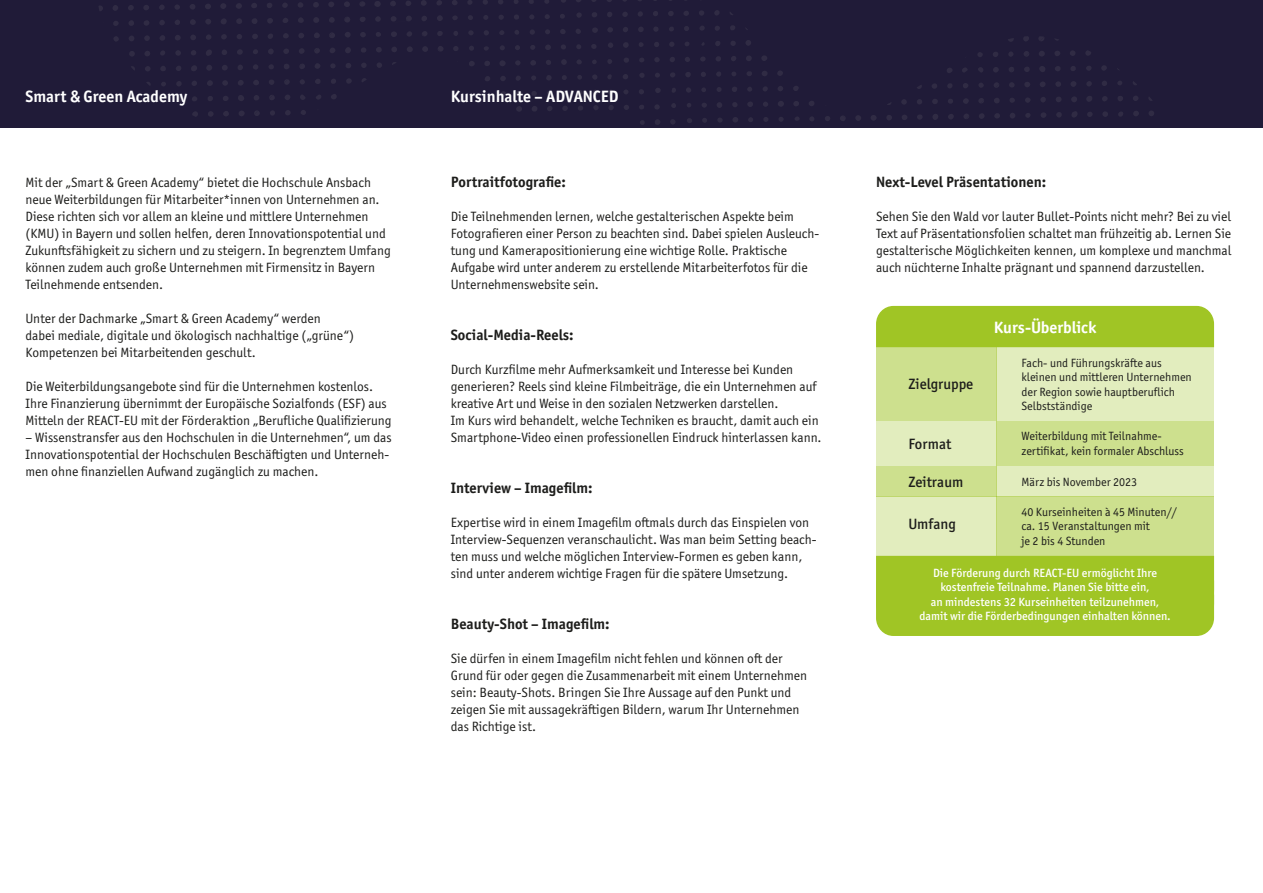
<style>
.page{position:relative;width:1263px;height:893px;background:#fff}
.page>*{position:absolute;margin:0;border:0;box-sizing:border-box;transform-origin:0 0}
.Fliesstext_Flyer{font:700 16.5px "Officina Sans ITC Pro";color:#fff}
.t1{font:700 15px "Officina Sans ITC Pro";color:#1d1d1b}
.t2{font:500 15px "Officina Sans ITC Pro";color:#1d1d1b}
.t3{font:13.5px/17px "Officina Sans ITC Pro";color:#1d1d1b}
.t4{font:12px/14.4px "Officina Sans ITC Pro";color:#1d1d1b}
.t5{font:500 12px "Officina Sans ITC Pro";color:#fff}
</style>
<div class="page">
<div style="left:0;top:0;width:1263px;height:128px;background:#201b38"></div>
<svg style="left:684px;top:0;width:470px;height:123px"></svg>
<svg style="left:824px;top:36px;width:220px;height:86px"></svg>
<svg style="left:99px;top:0;width:577px;height:125px"></svg>
<svg style="left:157px;top:0;width:362px;height:117px"></svg>
<div style="left:876px;top:306px;width:338px;height:41px;background:#a0c525"></div>
<div style="left:876px;top:556px;width:338px;height:80px;background:#a0c525"></div>
<div style="left:876px;top:347px;width:120px;height:74px;background:#cde08e"></div>
<div style="left:996px;top:421px;width:218px;height:45px;background:#cde08e"></div>
<div style="left:996px;top:496px;width:218px;height:60px;background:#cde08e"></div>
<div style="left:876px;top:466px;width:120px;height:30px;background:#cde08e"></div>
<div style="left:996px;top:347px;width:218px;height:74px;background:#e2edbe"></div>
<div style="left:876px;top:421px;width:120px;height:45px;background:#e2edbe"></div>
<div style="left:876px;top:496px;width:120px;height:60px;background:#e2edbe"></div>
<div style="left:996px;top:466px;width:218px;height:30px;background:#e2edbe"></div>
<p class="Fliesstext_Flyer" style="left:26px;top:86px;width:163px">Smart &amp; Green Academy</p>
<p class="Fliesstext_Flyer" style="left:451px;top:86px;width:169px">Kursinhalte – ADVANCED</p>
<p class="t3" style="left:26px;top:174px;width:367px">Mit der „Smart &amp; Green Academy“ bietet die Hochschule Ansbach neue Weiterbildungen für Mitarbeiter*innen von Unternehmen an.<br>Diese richten sich vor allem an kleine und mittlere Unternehmen (KMU) in Bayern und sollen helfen, deren Innovationspotential und Zukunftsfähigkeit zu sichern und zu steigern. In begrenztem Umfang können zudem auch große Unternehmen mit Firmensitz in Bayern Teilnehmende entsenden.</p>
<p class="t3" style="left:26px;top:310px;width:297px">Unter der Dachmarke „Smart &amp; Green Academy“ werden</p>
<p class="t3" style="left:26px;top:327px;width:330px">dabei mediale, digitale und ökologisch nachhaltige („grüne“)</p>
<p class="t3" style="left:26px;top:344px;width:232px">Kompetenzen bei Mitarbeitenden geschult.</p>
<p class="t3" style="left:26px;top:378px;width:368px">Die Weiterbildungsangebote sind für die Unternehmen kostenlos.<br>Ihre Finanzierung übernimmt der Europäische Sozialfonds (ESF) aus<br>Mitteln der REACT-EU mit der Förderaktion „Berufliche Qualifizierung</p>
<p class="t3" style="left:26px;top:429px;width:368px">– Wissenstransfer aus den Hochschulen in die Unternehmen“, um das<br>Innovationspotential der Hochschulen Beschäftigten und Unterneh&shy;men ohne finanziellen Aufwand zugänglich zu machen.</p>
<p class="t1" style="left:451px;top:173px;width:117px">Portraitfotografie:</p>
<p class="t3" style="left:451px;top:208px;width:345px">Die Teilnehmenden lernen, welche gestalterischen Aspekte beim</p>
<p class="t3" style="left:451px;top:225px;width:370px">Fotografieren einer Person zu beachten sind. Dabei spielen Ausleuch&shy;tung und Kamerapositionierung eine wichtige Rolle. Praktische</p>
<p class="t3" style="left:451px;top:259px;width:358px">Aufgabe wird unter anderem zu erstellende Mitarbeiterfotos für die<br>Unternehmenswebsite sein.</p>
<p class="t1" style="left:451px;top:326px;width:124px">Social-Media-Reels:</p>
<p class="t3" style="left:451px;top:361px;width:367px">Durch Kurzfilme mehr Aufmerksamkeit und Interesse bei Kunden generieren? Reels sind kleine Filmbeiträge, die ein Unternehmen auf kreative Art und Weise in den sozialen Netzwerken darstellen.</p>
<p class="t3" style="left:451px;top:412px;width:372px">Im Kurs wird behandelt, welche Techniken es braucht, damit auch ein<br>Smartphone-Video einen professionellen Eindruck hinterlassen kann.</p>
<p class="t1" style="left:451px;top:479px;width:143px">Interview – Imagefilm:</p>
<p class="t3" style="left:451px;top:514px;width:367px">Expertise wird in einem Imagefilm oftmals durch das Einspielen von Interview-Sequenzen veranschaulicht. Was man beim Setting beach&shy;ten muss und welche möglichen Interview-Formen es geben kann, sind unter anderem wichtige Fragen für die spätere Umsetzung.</p>
<p class="t1" style="left:451px;top:615px;width:160px">Beauty-Shot – Imagefilm:</p>
<p class="t3" style="left:451px;top:650px;width:358px">Sie dürfen in einem Imagefilm nicht fehlen und können oft der<br>Grund für oder gegen die Zusammenarbeit mit einem Unternehmen sein: Beauty-Shots. Bringen Sie Ihre Aussage auf den Punkt und</p>
<p class="t3" style="left:451px;top:701px;width:350px">zeigen Sie mit aussagekräftigen Bildern, warum Ihr Unternehmen</p>
<p class="t3" style="left:451px;top:718px;width:87px">das Richtige ist.</p>
<p class="t1" style="left:876px;top:173px;width:172px">Next-Level Präsentationen:</p>
<p class="t3" style="left:876px;top:208px;width:357px;text-align:justify">Sehen Sie den Wald vor lauter Bullet-Points nicht mehr? Bei zu viel Text auf Präsentationsfolien schaltet man frühzeitig ab. Lernen Sie gestalterische Möglichkeiten kennen, um komplexe und manchmal auch nüchterne Inhalte prägnant und spannend darzustellen.</p>
<p class="t2" style="left:908px;top:375px;width:66px">Zielgruppe</p>
<p class="t2" style="left:908px;top:435px;width:44px">Format</p>
<p class="t2" style="left:908px;top:472px;width:56px">Zeitraum</p>
<p class="t2" style="left:908px;top:515px;width:49px">Umfang</p>
<p class="Fliesstext_Flyer" style="left:994px;top:317px;width:104px">Kurs-Überblick</p>
<p class="t4" style="left:1021px;top:355px;width:172px">Fach- und Führungskräfte aus kleinen und mittleren Unternehmen der Region sowie hauptberuflich<br>Selbstständige</p>
<p class="t4" style="left:1021px;top:429px;width:142px">Weiterbildung mit Teilnahme-</p>
<p class="t4" style="left:1021px;top:443px;width:164px">zertifikat, kein formaler Abschluss</p>
<p class="t4" style="left:1021px;top:474px;width:117px">März bis November 2023</p>
<p class="t4" style="left:1021px;top:505px;width:157px">40 Kurseinheiten à 45 Minuten//</p>
<p class="t4" style="left:1021px;top:519px;width:130px">ca. 15 Veranstaltungen mit</p>
<p class="t4" style="left:1021px;top:533px;width:85px">je 2 bis 4 Stunden</p>
<p class="t5" style="left:933px;top:565px;width:225px">Die Förderung durch REACT-EU ermöglicht Ihre</p>
<p class="t5" style="left:940px;top:580px;width:211px">kostenfreie Teilnahme. Planen Sie bitte ein,</p>
<p class="t5" style="left:931px;top:594px;width:230px">an mindestens 32 Kurseinheiten teilzunehmen,</p>
<p class="t5" style="left:919px;top:609px;width:253px">damit wir die Förderbedingungen einhalten können.</p>
</div>
